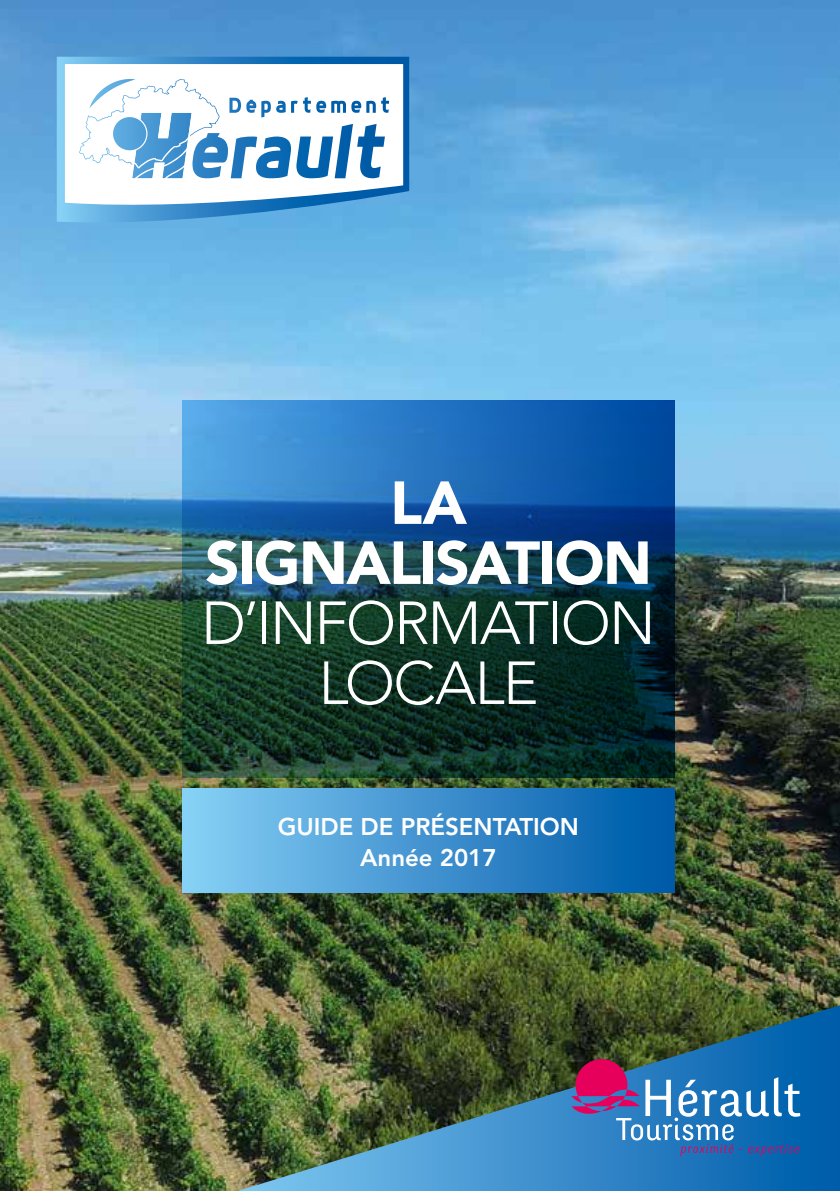
<style>
.page{position:relative;width:840px;height:1191px;background:#fff}
.page>*{position:absolute;margin:0;border:0;box-sizing:border-box;transform-origin:0 0}
.t1{font:300 60px "Avenir";letter-spacing:-.03em;color:#fff}
.t2{font:900 60px/60px "Avenir";letter-spacing:-.03em;color:#fff;text-align:center}
.t3{font:800 24px "Avenir";color:#fff}
</style>
<div class="page">
<img style="left:0;top:0;width:839px;height:1191px">
<svg style="left:57px;top:57px;width:352px;height:171px;background:#50a0d7"></svg>
<svg style="left:65px;top:64px;width:338px;height:148px"></svg>
<svg style="left:79px;top:79px;width:310px;height:101px"></svg>
<svg style="left:112px;top:116px;width:35px;height:35px"></svg>
<div style="left:112px;top:116px;width:35px;height:35px;border:1px solid #fff;border-radius:50%"></div>
<img style="left:182px;top:400px;width:492px;height:377px">
<div style="left:182px;top:789px;width:492px;height:103px;background:linear-gradient(to right,#89d0f7,#0057a7)"></div>
<img style="left:237px;top:1005px;width:602px;height:186px">
<svg style="left:571px;top:1059px;width:228px;height:97px;background:#4a75b3"></svg>
<p class="t2" style="left:205px;top:472px;width:448px">LA<br>SIGNALISATION</p>
<p class="t1" style="left:201px;top:588px;width:455px">D’INFORMATION</p>
<p class="t1" style="left:318px;top:648px;width:221px">LOCALE</p>
<p class="t3" style="left:278px;top:812px;width:302px">GUIDE DE PRÉSENTATION</p>
<p class="t3" style="left:360px;top:844px;width:138px">Année 2017</p>
</div>
